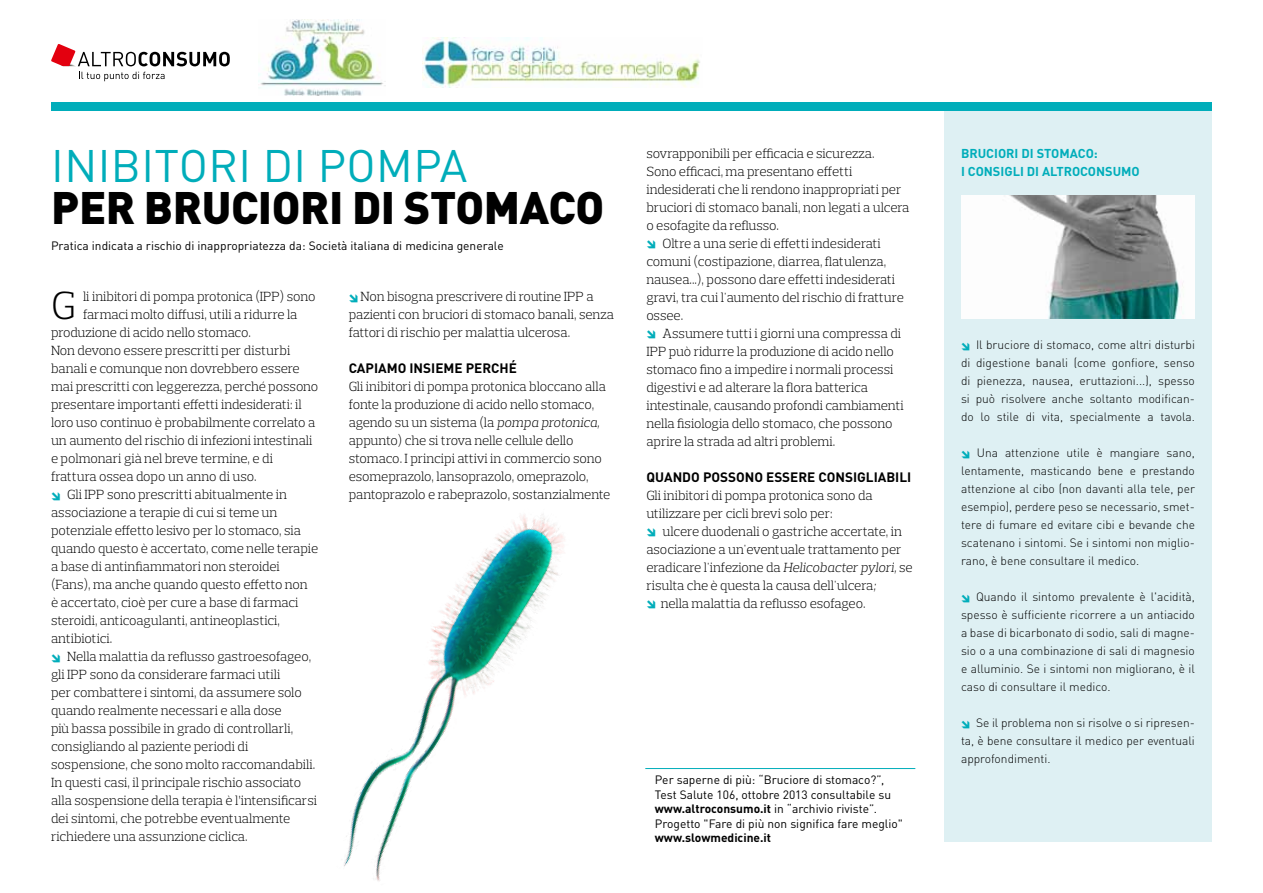
<style>
.page{position:relative;width:1263px;height:893px;background:#fff}
.page>*{position:absolute;margin:0;border:0;box-sizing:border-box;transform-origin:0 0}
.t1{font:900 45px "DIN Pro";letter-spacing:-.01em;color:#000}
.t2{font:45px "DIN Pro";letter-spacing:.01em;color:#00adba}
.t3{font:300 39.9px "Prelo Slab";color:#000}
.t4{font:300 13.5px/18px "Prelo Slab";letter-spacing:-.01em;color:#000}
.t5{font:700 13.5px "DIN Pro";color:#000}
.t6{font:700 12.75px/18px "DIN Pro";color:#00adba}
.t7{font:300 12px/18px "DIN Pro";color:#000;text-align:justify}
.t8{font:12px/14.4px "DIN Pro";color:#000}
.t9{font:700 12px "DIN Pro";color:#000}
.s1{font-style:italic}
.s2{font-weight:700}
</style>
<div class="page">
<div style="left:944px;top:103px;width:268px;height:739px;background:#def0f3"></div>
<div style="left:51px;top:102px;width:1161px;height:9px;background:#00adba"></div>
<svg style="left:51px;top:44px;width:179px;height:22px"></svg>
<svg style="left:79px;top:72px;width:86px;height:9px"></svg>
<img style="left:259px;top:20px;width:126px;height:76px">
<img style="left:961px;top:196px;width:234px;height:123px">
<hr style="left:645px;top:768px;width:270px;height:1px;background:#00adba">
<img style="left:344px;top:514px;width:327px;height:367px">
<img style="left:422px;top:37px;width:278px;height:51px">
<svg style="left:647px;top:528px;width:8px;height:8px"></svg>
<svg style="left:647px;top:600px;width:8px;height:8px"></svg>
<h1 class="t2" style="left:51px;top:130px;width:418px">inibitori di pompa</h1>
<h1 class="t1" style="left:51px;top:169px;width:555px">PER BRUCIORI DI STOMACO</h1>
<p class="t8" style="left:51px;top:238px;width:454px">Pratica indicata a rischio di inappropriatezza da: Società italiana di medicina generale</p>
<h2 class="t3" style="left:51px;top:281px;width:26px">G</h2>
<p class="t4" style="left:83px;top:288px;width:234px">li inibitori di pompa protonica (IPP) sono</p>
<p class="t4" style="left:83px;top:306px;width:216px">farmaci molto diffusi, utili a ridurre la</p>
<p class="t4" style="left:51px;top:324px;width:202px">produzione di acido nello stomaco.</p>
<p class="t4" style="left:51px;top:342px;width:241px">Non devono essere prescritti per disturbi</p>
<p class="t4" style="left:51px;top:360px;width:250px">banali e comunque non dovrebbero essere</p>
<p class="t4" style="left:51px;top:378px;width:269px">mai prescritti con leggerezza, perché possono</p>
<p class="t4" style="left:51px;top:396px;width:252px">presentare importanti effetti indesiderati: il</p>
<p class="t4" style="left:51px;top:414px;width:266px">loro uso continuo è probabilmente correlato a</p>
<p class="t4" style="left:51px;top:432px;width:263px">un aumento del rischio di infezioni intestinali</p>
<p class="t4" style="left:51px;top:450px;width:223px">e polmonari già nel breve termine, e di</p>
<p class="t4" style="left:51px;top:468px;width:207px">frattura ossea dopo un anno di uso.</p>
<p class="t4" style="left:67px;top:486px;width:221px">Gli IPP sono prescritti abitualmente in</p>
<p class="t4" style="left:51px;top:504px;width:228px">associazione a terapie di cui si teme un</p>
<p class="t4" style="left:51px;top:522px;width:251px">potenziale effetto lesivo per lo stomaco, sia</p>
<p class="t4" style="left:51px;top:540px;width:269px">quando questo è accertato, come nelle terapie</p>
<p class="t4" style="left:51px;top:558px;width:230px">a base di antinfiammatori non steroidei</p>
<p class="t4" style="left:51px;top:576px;width:258px">(Fans), ma anche quando questo effetto non</p>
<p class="t4" style="left:51px;top:594px;width:249px">è accertato, cioè per cure a base di farmaci</p>
<p class="t4" style="left:51px;top:612px;width:230px">steroidi, anticoagulanti, antineoplastici,</p>
<p class="t4" style="left:51px;top:630px;width:63px">antibiotici.</p>
<p class="t4" style="left:67px;top:648px;width:245px">Nella malattia da reflusso gastroesofageo,</p>
<p class="t4" style="left:51px;top:666px;width:231px">gli IPP sono da considerare farmaci utili</p>
<p class="t4" style="left:51px;top:684px;width:252px">per combattere i sintomi, da assumere solo</p>
<p class="t4" style="left:51px;top:702px;width:232px">quando realmente necessari e alla dose</p>
<p class="t4" style="left:51px;top:720px;width:244px">più bassa possibile in grado di controllarli,</p>
<p class="t4" style="left:51px;top:738px;width:199px">consigliando al paziente periodi di</p>
<p class="t4" style="left:51px;top:756px;width:266px">sospensione, che sono molto raccomandabili.</p>
<p class="t4" style="left:51px;top:774px;width:252px">In questi casi, il principale rischio associato</p>
<p class="t4" style="left:51px;top:792px;width:268px">alla sospensione della terapia è l’intensificarsi</p>
<p class="t4" style="left:51px;top:810px;width:241px">dei sintomi, che potrebbe eventualmente</p>
<p class="t4" style="left:51px;top:828px;width:198px">richiedere una assunzione ciclica.</p>
<p class="t4" style="left:349px;top:288px;width:267px;text-indent:12px">Non bisogna prescrivere di routine IPP a pazienti con bruciori di stomaco banali, senza fattori di rischio per malattia ulcerosa.</p>
<p class="t5" style="left:349px;top:357px;width:170px">CAPIAMO INSIEME PERCHÉ</p>
<p class="t4" style="left:349px;top:378px;width:263px">Gli inibitori di pompa protonica bloccano alla fonte la produzione di acido nello stomaco, agendo su un sistema (la <span class="s1">pompa protonica, </span>appunto) che si trova nelle cellule dello stomaco. I principi attivi in commercio sono esomeprazolo, lansoprazolo, omeprazolo, pantoprazolo e rabeprazolo, sostanzialmente</p>
<p class="t4" style="left:646px;top:144px;width:230px">sovrapponibili per efficacia e sicurezza.</p>
<p class="t4" style="left:646px;top:162px;width:207px">Sono efficaci, ma presentano effetti</p>
<p class="t4" style="left:646px;top:180px;width:257px">indesiderati che li rendono inappropriati per</p>
<p class="t4" style="left:646px;top:198px;width:265px">bruciori di stomaco banali, non legati a ulcera</p>
<p class="t4" style="left:646px;top:216px;width:134px">o esofagite da reflusso.</p>
<p class="t4" style="left:663px;top:234px;width:220px">Oltre a una serie di effetti indesiderati</p>
<p class="t4" style="left:646px;top:252px;width:241px">comuni (costipazione, diarrea, flatulenza,</p>
<p class="t4" style="left:646px;top:270px;width:250px">nausea...), possono dare effetti indesiderati</p>
<p class="t4" style="left:646px;top:288px;width:259px">gravi, tra cui l'aumento del rischio di fratture</p>
<p class="t4" style="left:646px;top:306px;width:38px">ossee.</p>
<p class="t4" style="left:663px;top:324px;width:240px">Assumere tutti i giorni una compressa di</p>
<p class="t4" style="left:646px;top:342px;width:249px">IPP può ridurre la produzione di acido nello</p>
<p class="t4" style="left:646px;top:360px;width:249px">stomaco fino a impedire i normali processi</p>
<p class="t4" style="left:646px;top:378px;width:223px">digestivi e ad alterare la flora batterica</p>
<p class="t4" style="left:646px;top:396px;width:259px">intestinale, causando profondi cambiamenti</p>
<p class="t4" style="left:646px;top:414px;width:248px">nella fisiologia dello stomaco, che possono</p>
<p class="t4" style="left:646px;top:432px;width:190px">aprire la strada ad altri problemi.</p>
<p class="t5" style="left:646px;top:466px;width:266px">QUANDO POSSONO ESSERE CONSIGLIABILI</p>
<p class="t4" style="left:646px;top:486px;width:228px">Gli inibitori di pompa protonica sono da utilizzare per cicli brevi solo per:</p>
<p class="t4" style="left:663px;top:522px;width:241px">ulcere duodenali o gastriche accertate, in</p>
<p class="t4" style="left:646px;top:540px;width:257px">asociazione a un'eventuale trattamento per</p>
<p class="t4" style="left:646px;top:558px;width:268px">eradicare l'infezione da <span class="s1">Helicobacter pylori,</span> se</p>
<p class="t4" style="left:646px;top:576px;width:231px">risulta che è questa la causa dell'ulcera<span class="s1">;</span></p>
<p class="t4" style="left:661px;top:594px;width:206px">nella malattia da reflusso esofageo.</p>
<p class="t8" style="left:655px;top:772px;width:249px">Per saperne di più: “Bruciore di stomaco?”, Test Salute 106, ottobre 2013 consultabile su <span class="s2">www.altroconsumo.it</span> in “archivio riviste”.<br>Progetto "Fare di più non significa fare meglio"</p>
<p class="t9" style="left:655px;top:828px;width:118px">www.slowmedicine.it</p>
<p class="t6" style="left:961px;top:142px;width:180px">BRUCIORI DI STOMACO:<br>I CONSIGLI DI ALTROCONSUMO</p>
<p class="t7" style="left:961px;top:335px;width:235px;text-indent:15px">Il bruciore di stomaco, come altri disturbi di digestione banali (come gonfiore, senso di pienezza, nausea, eruttazioni...), spesso si può risolvere anche soltanto modifican&shy;do lo stile di vita, specialmente a tavola.</p>
<p class="t7" style="left:961px;top:443px;width:235px;text-indent:16px">Una attenzione utile è mangiare sano, lentamente, masticando bene e prestando attenzione al cibo (non davanti alla tele, per esempio), perdere peso se necessario, smet&shy;tere di fumare ed evitare cibi e bevande che scatenano i sintomi. Se i sintomi non miglio&shy;rano, è bene consultare il medico.</p>
<p class="t7" style="left:961px;top:587px;width:235px;text-indent:15px">Quando il sintomo prevalente è l'acidità, spesso è sufficiente ricorrere a un antiacido a base di bicarbonato di sodio, sali di magne&shy;sio o a una combinazione di sali di magnesio e alluminio. Se i sintomi non migliorano, è il caso di consultare il medico.</p>
<p class="t7" style="left:961px;top:713px;width:235px;text-indent:15px">Se il problema non si risolve o si ripresen&shy;ta, è bene consultare il medico per eventuali approfondimenti.</p>
</div>
